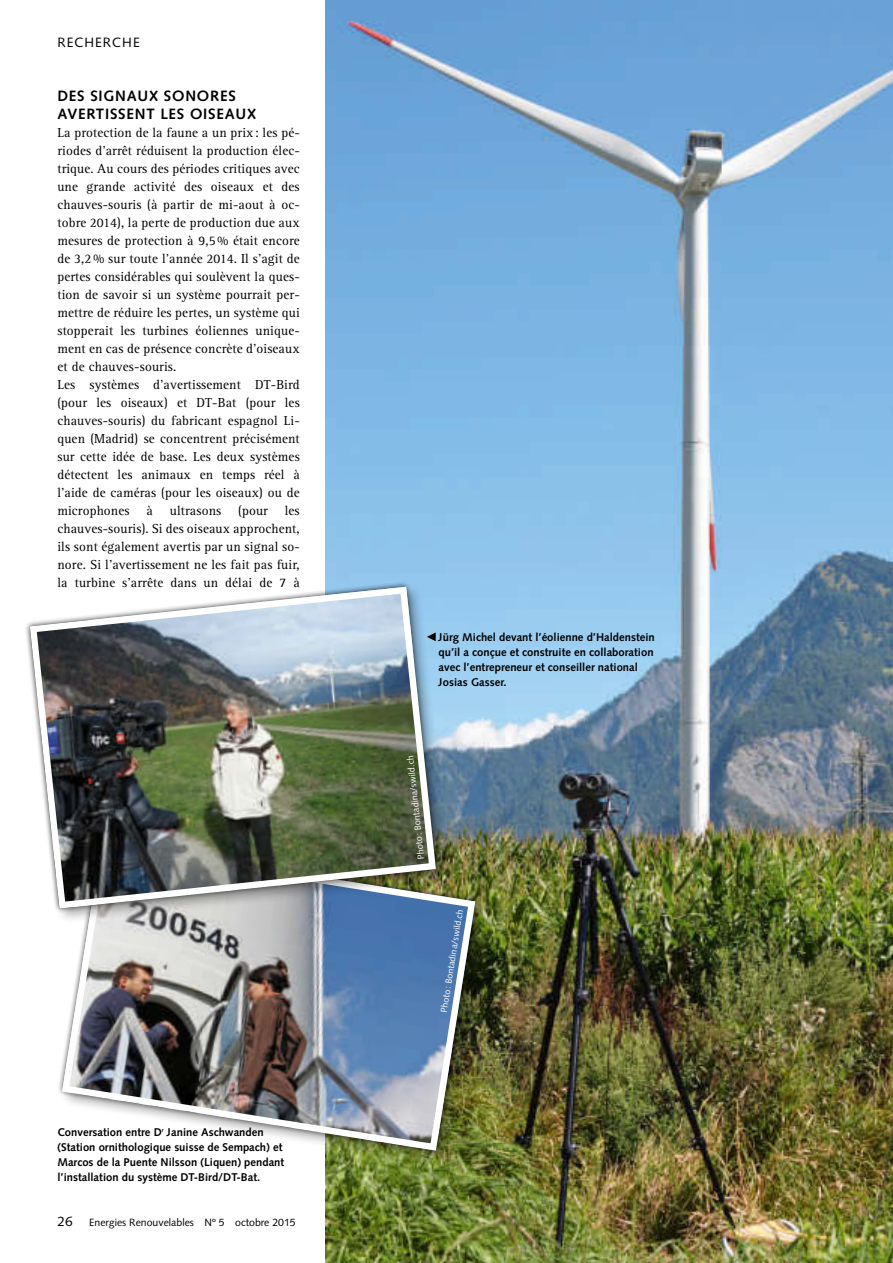
<style>
.page{position:relative;width:893px;height:1263px;background:#fff}
.page>*{position:absolute;margin:0;border:0;box-sizing:border-box;transform-origin:0 0}
.t1{font:700 15px/18px "Syntax LT Std";letter-spacing:.05em;color:#000}
.t2{font:13.5px/18px "Rotis Serif AT";letter-spacing:.01em;color:#000}
.t3{font:13.5px "Syntax LT Std";letter-spacing:.075em;color:#000}
.t4{font:700 11.25px/15px "Syntax LT Std";color:#000}
.t5{font:10.5px "Syntax LT Std";color:#000}
.t6{font:9px "Syntax LT Std";color:#fff}
.s1{font-size:13.5px}
</style>
<div class="page">
<img style="left:325px;top:0;width:568px;height:1263px">
<div style="left:60px;top:840px;width:430px;height:326px;background:#000;opacity:.3"></div>
<img style="left:58px;top:838px;width:421px;height:316px">
<div style="left:27px;top:584px;width:424px;height:340px;background:#000;opacity:.3"></div>
<svg style="left:27px;top:580px;width:415px;height:335px"></svg>
<img style="left:26px;top:583px;width:413px;height:329px">
<p class="t3" style="left:57px;top:34px;width:84px">RECHERCHE</p>
<p class="t1" style="left:57px;top:87px;width:200px">DES SIGNAUX SONORES<br>AVERTISSENT LES OISEAUX</p>
<p class="t2" style="left:57px;top:124px;width:244px">La protection de la faune a un prix: les pé&shy;riodes d’arrêt réduisent la production élec&shy;trique. Au cours des périodes critiques avec une grande activité des oiseaux et des chauves-souris (à partir de mi-aout à oc&shy;tobre 2014), la perte de production due aux mesures de protection à 9,5 % était encore de 3,2 % sur toute l’année 2014. Il s’agit de pertes considérables qui soulèvent la ques&shy;tion de savoir si un système pourrait per&shy;mettre de réduire les pertes, un système qui stopperait les turbines éoliennes unique&shy;ment en cas de présence concrète d’oiseaux et de chauves-souris.<br>Les systèmes d’avertissement DT-Bird (pour les oiseaux) et DT-Bat (pour les chauves-souris) du fabricant espagnol Li&shy;quen (Madrid) se concentrent précisément sur cette idée de base. Les deux systèmes détectent les animaux en temps réel à l’aide de caméras (pour les oiseaux) ou de microphones</p>
<p class="t2" style="left:146px;top:502px;width:8px">à</p>
<p class="t2" style="left:170px;top:502px;width:53px">ultrasons</p>
<p class="t2" style="left:238px;top:502px;width:31px">(pour</p>
<p class="t2" style="left:57px;top:502px;width:244px;text-align:justify;text-indent:227px">les chauves-souris). Si des oiseaux approchent, ils sont également avertis par un signal so&shy;nore. Si l’avertissement ne les fait pas fuir, la turbine s’arrête dans un délai de 7 à</p>
<p class="t4" style="left:57px;top:1125px;width:228px">Conversation entre D<sup>r</sup> Janine Aschwanden (Station ornithologique suisse de Sempach) et Marcos de la Puente Nilsson (Liquen) pendant l’installation du système DT-Bird/DT-Bat.</p>
<p class="t5" style="left:57px;top:1216px;width:240px"><span class="s1">26</span> Energies Renouvelables Nº 5 octobre 2015</p>
<p class="t4" style="left:438px;top:630px;width:218px">Jürg Michel devant l’éolienne d’Haldenstein qu’il a conçue et construite en collaboration avec l’entrepreneur et conseiller national Josias Gasser.</p>
<p class="t6" style="left:416px;top:860px;width:107px;rotate:-96deg">Photo: Bontadina/swild.ch</p>
<p class="t6" style="left:438px;top:1012px;width:107px;rotate:-81deg">Photo: Bontadina/swild.ch</p>
</div>
